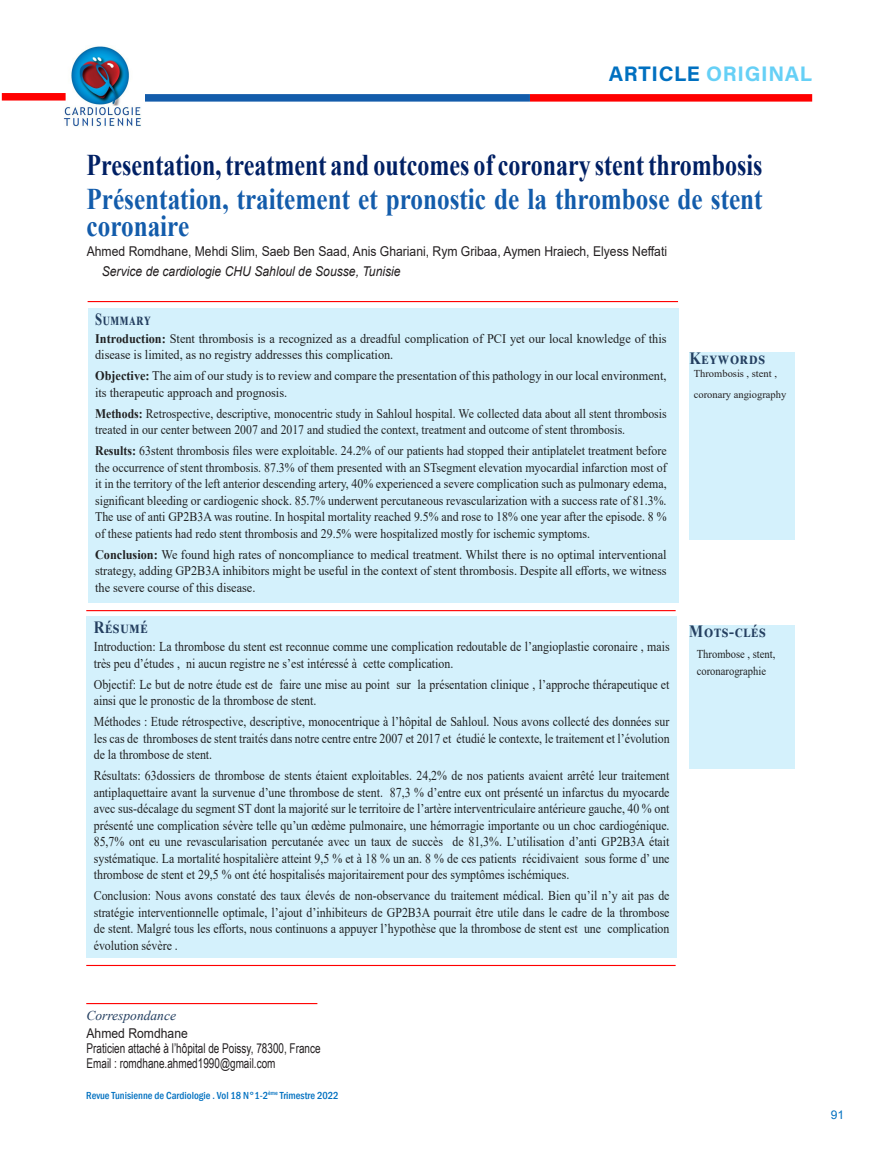
<style>
.page{position:relative;width:893px;height:1149px;background:#fff}
.page>*{position:absolute;margin:0;border:0;box-sizing:border-box;transform-origin:0 0}
.t1{font:700 30px/27px "Times New Roman";color:#135cab;scale:.84 1}
.t2{font:700 30px "Times New Roman";color:#002064;scale:.8 1}
.t3{font:21px "Acumin Variable Concept";letter-spacing:.07em;color:#66d0f6}
.t4{font:700 17.1px "Times New Roman";letter-spacing:.05em;color:#243f60;scale:.87 1}
.t5{font:700 17.1px "Times New Roman";letter-spacing:.05em;color:#243f60;scale:.74 1}
.t6{font:13.5px/16.5px "Times New Roman";color:#202122;text-align:justify;scale:.88 1}
.t7{font:13.5px "Arial";color:#231f20;scale:.9 1}
.t8{font:13.5px "Arial Narrow";color:#231f20;scale:.9 1}
.t9{font:italic 13.5px "Arial";color:#231f20;scale:.9 1}
.t10{font:italic 13.5px "Times New Roman";color:#243f60}
.t11{font:13.05px/16.5px "Times New Roman";color:#202122;text-align:justify;scale:.91 1}
.t12{font:13.05px/16.5px "Times New Roman";color:#202122;scale:.94 1}
.t13{font:13.05px/16.5px "Times New Roman";color:#202122;scale:.9 1}
.t14{font:12px/16.5px "Times New Roman";color:#202122;scale:.88 1}
.t15{font:12px "Arial";color:#0070c0}
.t16{font:500 condensed 10.5px "Franklin Gothic";color:#0070c0}
.t17{font:10.5px/21.6px "Times New Roman";color:#231f20}
.s1{color:#0070c0}
.s2{font-weight:700}
</style>
<div class="page">
<div style="left:530px;top:94px;width:282px;height:8px;background:#f00"></div>
<div style="left:134px;top:94px;width:396px;height:8px;background:#135cab"></div>
<hr style="left:86px;top:1002px;width:231px;height:1px;background:#f00">
<img style="left:55px;top:46px;width:89px;height:81px">
<div style="left:2px;top:93px;width:64px;height:7px;background:#f00"></div>
<hr style="left:88px;top:301px;width:590px;height:1px;background:#f00">
<hr style="left:86px;top:610px;width:590px;height:1px;background:#f00">
<div style="left:689px;top:352px;width:105px;height:187px;background:#d4f1fc"></div>
<div style="left:88px;top:308px;width:590px;height:295px;background:#d4f1fc"></div>
<div style="left:86px;top:616px;width:591px;height:341px;background:#d4f1fc"></div>
<div style="left:689px;top:625px;width:105px;height:143px;background:#d4f1fc"></div>
<hr style="left:86px;top:964px;width:590px;height:1px;background:#f00">
<p class="t3" style="left:609px;top:59px;width:204px"><span class="s1">ARTICLE</span> ORIGINAL</p>
<p class="t2" style="left:87px;top:143px;width:847px">Presentation, treatment and outcomes of coronary stent thrombosis</p>
<p class="t1" style="left:87px;top:185px;width:806px">Présentation, traitement et pronostic de la thrombose de stent coronaire</p>
<p class="t7" style="left:87px;top:242px;width:646px">Ahmed Romdhane, Mehdi Slim, Saeb Ben Saad, Anis Ghariani, Rym Gribaa, Aymen Hraiech, Elyess Neffati</p>
<p class="t9" style="left:102px;top:262px;width:334px">Service de cardiologie CHU Sahloul de Sousse, Tunisie</p>
<p class="t5" style="left:95px;top:306px;width:77px">Summary</p>
<p class="t12" style="left:95px;top:329px;width:609px"><span class="s2">Introduction:</span> Stent thrombosis is a recognized as a dreadful complication of PCI yet our local knowledge of this disease is limited, as no registry addresses this complication.</p>
<p class="t12" style="left:95px;top:367px;width:609px"><span class="s2">Objective:</span> The aim of our study is to review and compare the presentation of this pathology in our local environment, its therapeutic approach and prognosis.</p>
<p class="t13" style="left:95px;top:404px;width:636px"><span class="s2">Methods:</span> Retrospective, descriptive, monocentric study in Sahloul hospital. We collected data about all stent thrombosis treated in our center between 2007 and 2017 and studied the context, treatment and outcome of stent thrombosis.</p>
<p class="t11" style="left:95px;top:442px;width:630px"><span class="s2">Results:</span> 63stent thrombosis files were exploitable. 24.2% of our patients had stopped their antiplatelet treatment before the occurrence of stent thrombosis. 87.3% of them presented with an STsegment elevation myocardial infarction most of it in the territory of the left anterior descending artery, 40% experienced a severe complication such as pulmonary edema, significant bleeding or cardiogenic shock. 85.7% underwent percutaneous revascularization with a success rate of 81.3%.<br>The use of anti GP2B3A was routine. In hospital mortality reached 9.5% and rose to 18% one year after the episode. 8 % of these patients had redo stent thrombosis and 29.5% were hospitalized mostly for ischemic symptoms.</p>
<p class="t12" style="left:95px;top:545px;width:609px;text-align:justify"><span class="s2">Conclusion:</span> We found high rates of noncompliance to medical treatment. Whilst there is no optimal interventional strategy, adding GP2B3A inhibitors might be useful in the context of stent thrombosis. Despite all efforts, we witness the severe course of this disease.</p>
<p class="t4" style="left:94px;top:614px;width:63px">Résumé</p>
<p class="t6" style="left:94px;top:637px;width:656px">Introduction: La thrombose du stent est reconnue comme une complication redoutable de l’angioplastie coronaire , mais très peu d’études , ni aucun registre ne s’est intéressé à cette complication.</p>
<p class="t6" style="left:94px;top:675px;width:656px">Objectif: Le but de notre étude est de faire une mise au point sur la présentation clinique , l’approche thérapeutique et ainsi que le pronostic de la thrombose de stent.</p>
<p class="t6" style="left:94px;top:712px;width:656px">Méthodes : Etude rétrospective, descriptive, monocentrique à l’hôpital de Sahloul. Nous avons collecté des données sur les cas de thromboses de stent traités dans notre centre entre 2007 et 2017 et étudié le contexte, le traitement et l’évolution de la thrombose de stent.</p>
<p class="t6" style="left:94px;top:766px;width:656px">Résultats: 63dossiers de thrombose de stents étaient exploitables. 24,2% de nos patients avaient arrêté leur traitement antiplaquettaire avant la survenue d’une thrombose de stent. 87,3 % d’entre eux ont présenté un infarctus du myocarde avec sus-décalage du segment ST dont la majorité sur le territoire de l’artère interventriculaire antérieure gauche, 40 % ont présenté une complication sévère telle qu’un œdème pulmonaire, une hémorragie importante ou un choc cardiogénique.<br>85,7% ont eu une revascularisation percutanée avec un taux de succès de 81,3%. L’utilisation d’anti GP2B3A était systématique. La mortalité hospitalière atteint 9,5 % et à 18 % un an. 8 % de ces patients récidivaient sous forme d’ une thrombose de stent et 29,5 % ont été hospitalisés majoritairement pour des symptômes ischémiques.</p>
<p class="t6" style="left:94px;top:886px;width:656px">Conclusion: Nous avons constaté des taux élevés de non-observance du traitement médical. Bien qu’il n’y ait pas de stratégie interventionnelle optimale, l’ajout d’inhibiteurs de GP2B3A pourrait être utile dans le cadre de la thrombose de stent. Malgré tous les efforts, nous continuons a appuyer l’hypothèse que la thrombose de stent est une complication évolution sévère .</p>
<p class="t4" style="left:689px;top:346px;width:89px">Keywords</p>
<p class="t17" style="left:694px;top:362px;width:94px">Thrombosis , stent , coronary angiography</p>
<p class="t4" style="left:689px;top:619px;width:89px">Mots-clés</p>
<p class="t14" style="left:697px;top:645px;width:91px">Thrombose , stent, coronarographie</p>
<p class="t10" style="left:87px;top:1005px;width:91px">Correspondance</p>
<p class="t7" style="left:87px;top:1023px;width:114px">Ahmed Romdhane</p>
<p class="t8" style="left:87px;top:1037px;width:262px">Praticien attaché à l’hôpital de Poissy, 78300, France</p>
<p class="t8" style="left:87px;top:1052px;width:211px">Email : romdhane.ahmed1990@gmail.com</p>
<p class="t16" style="left:86px;top:1088px;width:254px">Revue Tunisienne de Cardiologie . Vol 18 N°1-2<sup>ème</sup> Trimestre 2022</p>
<p class="t15" style="left:831px;top:1106px;width:15px">91</p>
</div>
